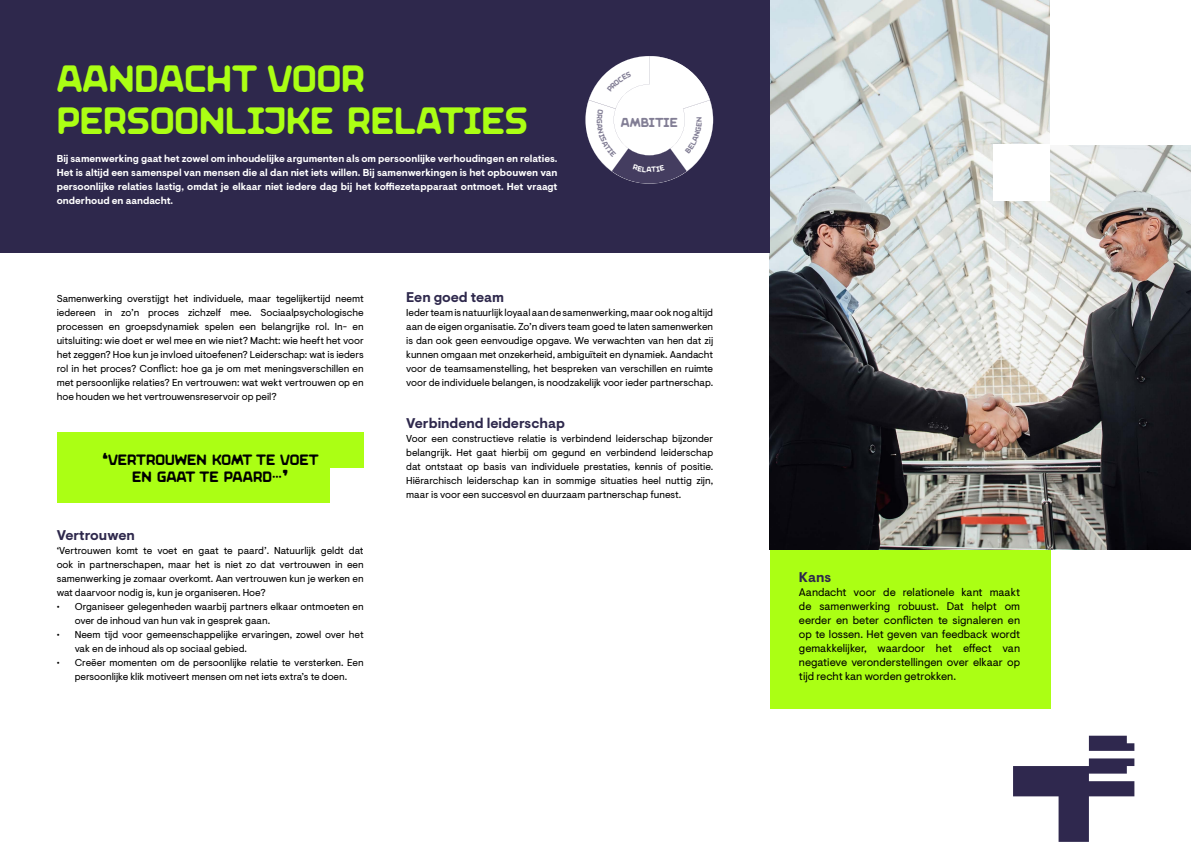
<style>
.page{position:relative;width:1191px;height:842px;background:#fff}
.page>*{position:absolute;margin:0;border:0;box-sizing:border-box;transform-origin:0 0}
.t1{font:38px/42px "Maria Unconnected";color:#abff14}
.t2{font:15px/17px "Maria Unconnected";color:#000;text-align:center}
.t3{font:700 14px "Visuelt Pro";color:#2e284c}
.t4{font:13px "Maria Unconnected";color:#827e95}
.t5{font:11px/14px "Visuelt Pro";color:#000;text-align:justify}
.t6{font:10px/14px "Visuelt Pro";color:#000;text-align:justify}
.t7{font:700 10px/14px "Visuelt Pro";color:#fff;text-align:justify}
.t8{font:7.5px "Maria Unconnected";color:#fff}
</style>
<div class="page">
<img style="left:770px;top:0;width:421px;height:550px">
<div style="left:1050px;top:0;width:141px;height:145px;background:#fff"></div>
<div style="left:993px;top:145px;width:57px;height:56px;background:#fff"></div>
<svg style="left:1013px;top:758px;width:121px;height:84px"></svg>
<svg style="left:1088px;top:736px;width:46px;height:15px"></svg>
<div style="left:0;top:0;width:770px;height:252px;background:#2e284c"></div>
<div style="left:770px;top:550px;width:280px;height:159px;background:#abff14"></div>
<div style="left:57px;top:432px;width:307px;height:71px;background:#abff14"></div>
<div style="left:330px;top:468px;width:57px;height:56px;background:#fff"></div>
<svg style="left:585px;top:56px;width:128px;height:128px"></svg>
<h1 class="t1" style="left:57px;top:58px;width:473px">AANDACHT VOOR<br>PERSOONLIJKE RELATIES</h1>
<p class="t7" style="left:57px;top:152px;width:502px">Bij samenwerking gaat het zowel om inhoudelijke argumenten als om persoonlijke verhoudingen en relaties.<br>Het is altijd een samenspel van mensen die al dan niet iets willen. Bij samenwerkingen is het opbouwen van persoonlijke relaties lastig, omdat je elkaar niet iedere dag bij het koffiezetapparaat ontmoet. Het vraagt onderhoud en aandacht.</p>
<h3 class="t4" style="left:621px;top:115px;width:58px">AMBITIE</h3>
<p class="t8" style="left:646px;top:165px;width:7px">A</p>
<p class="t6" style="left:57px;top:292px;width:308px">Samenwerking overstijgt het individuele, maar tegelijkertijd neemt iedereen in zo’n proces zichzelf mee. Sociaalpsychologische processen en groepsdynamiek spelen een belangrijke rol. In- en uitsluiting: wie doet er wel mee en wie niet? Macht: wie heeft het voor het zeggen? Hoe kun je invloed uitoefenen? Leiderschap: wat is ieders rol in het proces? Conflict: hoe ga je om met meningsverschillen en met persoonlijke relaties? En vertrouwen: wat wekt vertrouwen op en hoe houden we het vertrouwensreservoir op peil?</p>
<h2 class="t2" style="left:102px;top:451px;width:218px">‘VERTROUWEN KOMT TE VOET<br>EN GAAT TE PAARD.’</h2>
<h3 class="t3" style="left:57px;top:527px;width:80px">Vertrouwen</h3>
<p class="t6" style="left:57px;top:544px;width:308px">‘Vertrouwen komt te voet en gaat te paard’. Natuurlijk geldt dat ook in partnerschapen, maar het is niet zo dat vertrouwen in een samenwerking je zomaar overkomt. Aan vertrouwen kun je werken en wat daarvoor nodig is, kun je organiseren. Hoe?</p>
<p class="t6" style="left:75px;top:600px;width:290px;text-indent:-18px">• Organiseer gelegenheden waarbij partners elkaar ontmoeten en over de inhoud van hun vak in gesprek gaan.</p>
<p class="t6" style="left:75px;top:628px;width:290px;text-indent:-18px">• Neem tijd voor gemeenschappelijke ervaringen, zowel over het vak en de inhoud als op sociaal gebied.</p>
<p class="t6" style="left:57px;top:656px;width:308px;text-align:center">• Creëer momenten om de persoonlijke relatie te versterken. Een persoonlijke klik motiveert mensen om net iets extra’s te doen.</p>
<h3 class="t3" style="left:406px;top:289px;width:99px">Een goed team</h3>
<p class="t6" style="left:406px;top:306px;width:308px">Ieder team is natuurlijk loyaal aan de samenwerking, maar ook nog altijd aan de eigen organisatie. Zo’n divers team goed te laten samenwerken is dan ook geen eenvoudige opgave. We verwachten van hen dat zij kunnen omgaan met onzekerheid, ambiguïteit en dynamiek. Aandacht voor de teamsamenstelling, het bespreken van verschillen en ruimte voor de individuele belangen, is noodzakelijk voor ieder partnerschap.</p>
<h3 class="t3" style="left:406px;top:415px;width:160px">Verbindend leiderschap</h3>
<p class="t6" style="left:406px;top:432px;width:308px">Voor een constructieve relatie is verbindend leiderschap bijzonder belangrijk. Het gaat hierbij om gegund en verbindend leiderschap dat ontstaat op basis van individuele prestaties, kennis of positie.<br>Hiërarchisch leiderschap kan in sommige situaties heel nuttig zijn, maar is voor een succesvol en duurzaam partnerschap funest.</p>
<h3 class="t3" style="left:799px;top:569px;width:34px">Kans</h3>
<p class="t5" style="left:799px;top:586px;width:223px">Aandacht voor de relationele kant maakt de samenwerking robuust. Dat helpt om eerder en beter conflicten te signaleren en op te lossen. Het geven van feedback wordt gemakkelijker, waardoor het effect van negatieve veronderstellingen over elkaar op tijd recht kan worden getrokken.</p>
</div>
